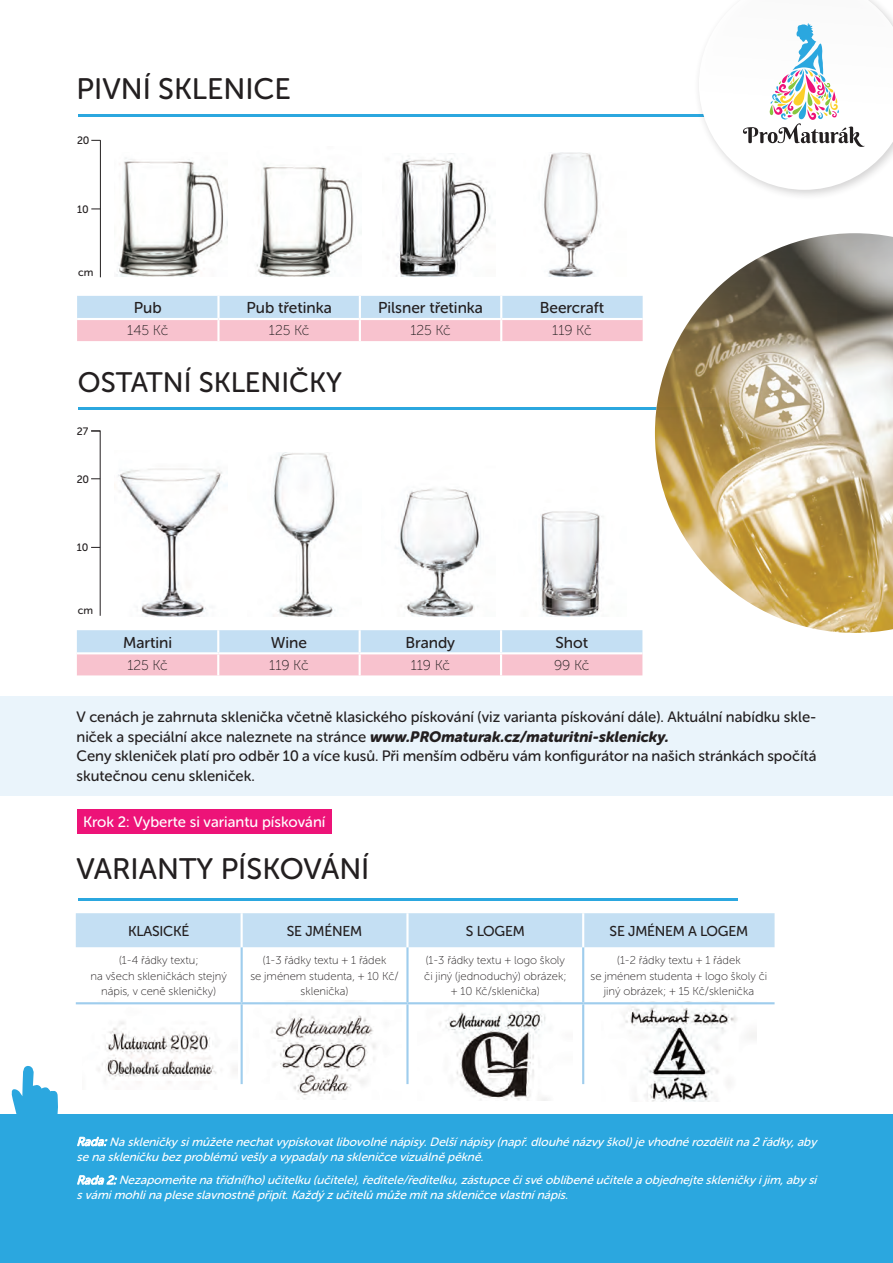
<style>
.page{position:relative;width:893px;height:1263px;background:#fff}
.page>*{position:absolute;margin:0;border:0;box-sizing:border-box;transform-origin:0 0}
.t1{font:29.55px "Museo Sans Rounded 500";color:#231f20}
.t2{font:28.05px "Museo Sans Rounded 500";color:#231f20}
.t3{font:15.6px "Museo Sans Rounded 500";color:#231f20}
.t4{font:15px/19.5px "Museo Sans Rounded 500";color:#231f20}
.t5{font:15px "Museo Sans Rounded 500";color:#fff}
.t6{font:14.25px "Museo Sans Rounded 100";color:#231f20}
.t7{font:14.25px "Museo Sans Rounded 500";letter-spacing:-.015em;color:#231f20}
.t8{font:italic 12px/15px "Museo Sans Rounded 500";color:#fff}
.t9{font:11.4px/15.6px "Museo Sans Rounded 100";color:#231f20;text-align:center}
.t10{font:10.65px "Museo Sans Rounded 500";color:#231f20}
.s1{font-family:"Museo Sans Rounded 900";font-style:italic}
</style>
<div class="page">
<img style="left:256px;top:163px;width:105px;height:113px">
<hr style="left:78px;top:114px;width:694px;height:2px;background:#2ba7df">
<svg style="left:91px;top:430px;width:10px;height:186px"></svg>
<div style="left:0;top:1114px;width:893px;height:149px;background:#2ba7df"></div>
<img style="left:82px;top:1004px;width:155px;height:79px">
<img style="left:247px;top:1004px;width:155px;height:95px">
<img style="left:601px;top:1004px;width:156px;height:97px">
<img style="left:417px;top:1004px;width:156px;height:96px">
<div style="left:0;top:696px;width:893px;height:99px;background:#eaf4fb"></div>
<img style="left:116px;top:158px;width:112px;height:118px">
<img style="left:114px;top:468px;width:114px;height:148px">
<img style="left:273px;top:452px;width:64px;height:164px">
<img style="left:396px;top:153px;width:95px;height:123px">
<img style="left:395px;top:488px;width:86px;height:128px">
<img style="left:543px;top:152px;width:58px;height:124px">
<img style="left:540px;top:511px;width:62px;height:105px">
<svg style="left:77px;top:296px;width:566px;height:45px;background:#ddd1e1"></svg>
<hr style="left:217px;top:296px;width:3px;height:22px;background:#fff">
<hr style="left:359px;top:296px;width:2px;height:22px;background:#fff">
<hr style="left:500px;top:296px;width:2px;height:22px;background:#fff">
<hr style="left:77px;top:318px;width:141px;height:2px;background:#fff">
<hr style="left:218px;top:318px;width:142px;height:2px;background:#fff">
<hr style="left:217px;top:320px;width:3px;height:21px;background:#fff">
<hr style="left:360px;top:318px;width:141px;height:2px;background:#fff">
<hr style="left:359px;top:320px;width:2px;height:21px;background:#fff">
<hr style="left:501px;top:318px;width:142px;height:2px;background:#fff">
<hr style="left:500px;top:320px;width:2px;height:21px;background:#fff">
<svg style="left:77px;top:630px;width:565px;height:45px;background:#ddd1e1"></svg>
<hr style="left:217px;top:630px;width:2px;height:22px;background:#fff">
<hr style="left:359px;top:630px;width:2px;height:22px;background:#fff">
<hr style="left:500px;top:630px;width:2px;height:22px;background:#fff">
<hr style="left:77px;top:652px;width:141px;height:2px;background:#fff">
<hr style="left:218px;top:652px;width:142px;height:2px;background:#fff">
<hr style="left:217px;top:654px;width:2px;height:21px;background:#fff">
<hr style="left:360px;top:652px;width:141px;height:2px;background:#fff">
<hr style="left:359px;top:654px;width:2px;height:21px;background:#fff">
<hr style="left:501px;top:652px;width:141px;height:2px;background:#fff">
<hr style="left:500px;top:654px;width:2px;height:21px;background:#fff">
<hr style="left:100px;top:140px;width:1px;height:137px;background:#231f20">
<svg style="left:77px;top:1136px;width:30px;height:11px"></svg>
<svg style="left:77px;top:1175px;width:40px;height:10px"></svg>
<hr style="left:78px;top:407px;width:660px;height:2px;background:#2ba7df">
<hr style="left:78px;top:898px;width:660px;height:3px;background:#2ba7df">
<img style="left:655px;top:233px;width:238px;height:400px">
<div style="left:76px;top:913px;width:699px;height:34px;background:#c4dff3"></div>
<hr style="left:241px;top:947px;width:2px;height:55px;background:#9fcded">
<hr style="left:406px;top:947px;width:3px;height:55px;background:#9fcded">
<hr style="left:582px;top:947px;width:2px;height:55px;background:#9fcded">
<hr style="left:76px;top:1002px;width:166px;height:2px;background:#9fcded">
<hr style="left:242px;top:1002px;width:165px;height:2px;background:#9fcded">
<hr style="left:241px;top:1004px;width:2px;height:80px;background:#9fcded">
<hr style="left:407px;top:1002px;width:176px;height:2px;background:#9fcded">
<hr style="left:406px;top:1004px;width:3px;height:80px;background:#9fcded">
<hr style="left:583px;top:1002px;width:192px;height:2px;background:#9fcded">
<hr style="left:582px;top:1004px;width:2px;height:80px;background:#9fcded">
<hr style="left:241px;top:913px;width:2px;height:34px;background:#fff">
<hr style="left:406px;top:913px;width:3px;height:34px;background:#fff">
<hr style="left:582px;top:913px;width:2px;height:34px;background:#fff">
<div style="left:694px;top:0;width:199px;height:201px;background:#231f20;opacity:.2"></div>
<svg style="left:699px;top:0;width:194px;height:190px"></svg>
<svg style="left:11px;top:1066px;width:47px;height:48px"></svg>
<div style="left:77px;top:809px;width:255px;height:24px;background:#ed1378"></div>
<p class="t1" style="left:77px;top:73px;width:216px">PIVNÍ SKLENICE</p>
<p class="t10" style="left:77px;top:135px;width:14px">20</p>
<p class="t10" style="left:77px;top:203px;width:13px">10</p>
<p class="t10" style="left:78px;top:266px;width:17px">cm</p>
<p class="t3" style="left:134px;top:299px;width:29px">Pub</p>
<p class="t3" style="left:247px;top:299px;width:87px">Pub třetinka</p>
<p class="t3" style="left:378px;top:299px;width:106px">Pilsner třetinka</p>
<p class="t3" style="left:540px;top:299px;width:66px">Beercraft</p>
<p class="t6" style="left:127px;top:323px;width:42px">145 Kč</p>
<p class="t6" style="left:269px;top:323px;width:42px">125 Kč</p>
<p class="t6" style="left:410px;top:323px;width:42px">125 Kč</p>
<p class="t6" style="left:552px;top:323px;width:41px">119 Kč</p>
<p class="t2" style="left:78px;top:367px;width:265px">OSTATNÍ SKLENIČKY</p>
<p class="t10" style="left:77px;top:425px;width:13px">27</p>
<p class="t10" style="left:77px;top:473px;width:14px">20</p>
<p class="t10" style="left:77px;top:542px;width:13px">10</p>
<p class="t10" style="left:78px;top:605px;width:17px">cm</p>
<p class="t3" style="left:123px;top:634px;width:50px">Martini</p>
<p class="t3" style="left:271px;top:634px;width:38px">Wine</p>
<p class="t3" style="left:406px;top:634px;width:51px">Brandy</p>
<p class="t3" style="left:555px;top:634px;width:34px">Shot</p>
<p class="t6" style="left:127px;top:657px;width:42px">125 Kč</p>
<p class="t6" style="left:269px;top:657px;width:41px">119 Kč</p>
<p class="t6" style="left:411px;top:657px;width:41px">119 Kč</p>
<p class="t6" style="left:554px;top:657px;width:37px">99 Kč</p>
<p class="t4" style="left:77px;top:707px;width:741px">V cenách je zahrnuta sklenička včetně klasického pískování (viz varianta pískování dále). Aktuální nabídku skle&shy;niček a speciální akce naleznete na stránce <span class="s1">www.PROmaturak.cz/maturitni-sklenicky.</span></p>
<p class="t4" style="left:77px;top:746px;width:741px">Ceny skleniček platí pro odběr 10 a více kusů. Při menším odběru vám konfigurátor na našich stránkách spočítá skutečnou cenu skleniček.</p>
<p class="t5" style="left:83px;top:814px;width:244px">Krok 2: Vyberte si variantu pískování</p>
<p class="t1" style="left:77px;top:853px;width:294px">VARIANTY PÍSKOVÁNÍ</p>
<p class="t7" style="left:128px;top:923px;width:63px">KLASICKÉ</p>
<p class="t7" style="left:287px;top:923px;width:77px">SE JMÉNEM</p>
<p class="t7" style="left:466px;top:923px;width:60px">S LOGEM</p>
<p class="t7" style="left:610px;top:923px;width:140px">SE JMÉNEM A LOGEM</p>
<p class="t9" style="left:91px;top:952px;width:138px">(1-4 řádky textu;<br>na všech skleničkách stejný nápis, v ceně skleničky)</p>
<p class="t9" style="left:250px;top:952px;width:150px">(1-3 řádky textu + 1 řádek<br>se jménem studenta, + 10 Kč/ sklenička)</p>
<p class="t9" style="left:424px;top:952px;width:144px">(1-3 řádky textu + logo školy či jiný (jednoduchý) obrázek; + 10 Kč/sklenička)</p>
<p class="t9" style="left:590px;top:952px;width:178px">(1-2 řádky textu + 1 řádek<br>se jménem studenta + logo školy či jiný obrázek; + 15 Kč/sklenička</p>
<p class="t8" style="left:77px;top:1134px;width:741px">Rada:Naskleničky simůžetenechatvypískovatlibovolnénápisy.Delšínápisy (např.dlouhénázvy škol)jevhodnérozdělitna2 řádky,aby senaskleničku bezproblémů vešly avypadaly naskleničcevizuálněpěkně.</p>
<p class="t8" style="left:77px;top:1172px;width:745px">Rada2:Nezapomeňtenatřídní(ho)učitelku (učitele),ředitele/ředitelku,zástupcečisvéoblíbenéučiteleaobjednejteskleničky ij im,aby si svámimohlinapleseslavnostněpřipít.Každý zučitelů můžemítnaskleničcevlastnínápis.</p>
</div>
